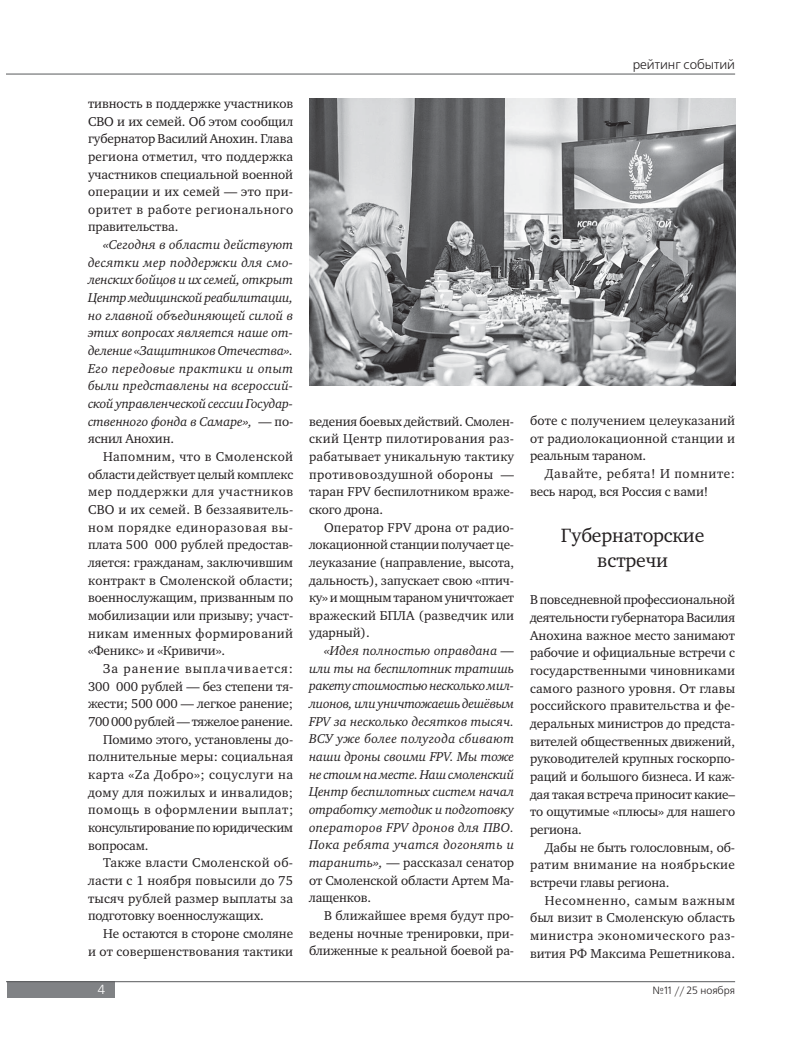
<style>
.page{position:relative;width:798px;height:1063px;background:#fff}
.page>*{position:absolute;margin:0;border:0;box-sizing:border-box;transform-origin:0 0}
.t1{font:19.75px/25px "Charter ITC";letter-spacing:-.01em;color:#231f20;text-align:center}
.t2{font:13.12px/17.6px "Charter ITC";letter-spacing:.005em;color:#231f20;text-align:justify}
.t3{font:italic 13.12px/17.6px "Charter ITC";letter-spacing:.01em;color:#231f20;text-align:justify}
.t4{font:13.12px/17.6px "Charter ITC";letter-spacing:.025em;color:#231f20}
.t5{font:13.12px "Charter ITC";letter-spacing:-.025em;color:#231f20}
.t6{font:13.12px "Charter ITC";letter-spacing:.04em;color:#231f20}
.t7{font:13.12px "Charter ITC";letter-spacing:.045em;color:#231f20}
.t8{font:13.12px "Charter ITC";letter-spacing:.03em;color:#231f20}
.t9{font:13.12px "Charter ITC";letter-spacing:.075em;color:#231f20}
.t10{font:13.12px "Free Set C";color:#231f20}
.t11{font:13.12px "Free Set C";color:#fff}
.t12{font:10.5px "Free Set C";color:#231f20}
.s1{font-style:normal}
</style>
<div class="page">
<div style="left:7px;top:982px;width:108px;height:16px;background:#808285"></div>
<hr style="left:7px;top:981px;width:727px;height:1px;background:#58595b">
<hr style="left:7px;top:74px;width:727px;height:1px;background:#58595b">
<img style="left:309px;top:99px;width:425px;height:286px">
<p class="t2" style="left:88px;top:95px;width:206px">тивность в поддержке участников СВО и их семей. Об этом сообщил губернатор Василий Анохин. Глава региона отметил, что поддержка участников специальной военной операции и их семей — это при&shy;оритет в работе регионального правительства.</p>
<p class="t3" style="left:88px;top:237px;width:206px;text-indent:15px">«Сегодня в области действуют десятки мер поддержки для смо&shy;ленских бойцов и их семей, открыт Центр медицинской реабилитации, но главной объединяющей силой в этих вопросах является наше от&shy;деление «Защитников Отечества».<br>Его передовые практики и опыт были представлены на всероссий&shy;ской управленческой сессии Государ&shy;ственного фонда в Самаре», <span class="s1">— по&shy;яснил Анохин.</span></p>
<p class="t2" style="left:88px;top:449px;width:206px;text-indent:15px">Напомним, что в Смоленской области действует целый комплекс мер поддержки для участников СВО и их семей. В беззаявитель&shy;ном порядке единоразовая вы&shy;плата 500 000 рублей предостав&shy;ляется: гражданам, заключившим контракт в Смоленской области; военнослужащим, призванным по мобилизации или призыву; участ&shy;никам именных формирований «Феникс» и «Кривичи».</p>
<p class="t9" style="left:103px;top:663px;width:191px">За ранение выплачивается:</p>
<p class="t2" style="left:88px;top:678px;width:206px">300 000 рублей — без степени тя-</p>
<p class="t2" style="left:88px;top:696px;width:206px">жести; 500 000 — легкое ранение;</p>
<p class="t5" style="left:88px;top:716px;width:206px">700 000 рублей — тяжелое ранение.</p>
<p class="t2" style="left:103px;top:731px;width:191px">Помимо этого, установлены до-</p>
<p class="t2" style="left:88px;top:749px;width:206px">полнительные меры: социальная</p>
<p class="t6" style="left:88px;top:769px;width:206px">карта «Zа Добро»; соцуслуги на</p>
<p class="t4" style="left:88px;top:784px;width:206px">дому для пожилых и инвалидов;</p>
<p class="t7" style="left:88px;top:804px;width:206px">помощь в оформлении выплат;</p>
<p class="t5" style="left:88px;top:822px;width:206px">консультирование по юридическим</p>
<p class="t2" style="left:88px;top:837px;width:62px">вопросам.</p>
<p class="t8" style="left:103px;top:857px;width:191px">Также власти Смоленской об-</p>
<p class="t2" style="left:88px;top:873px;width:206px">ласти с 1 ноября повысили до 75</p>
<p class="t2" style="left:88px;top:890px;width:206px">тысяч рублей размер выплаты за</p>
<p class="t2" style="left:88px;top:908px;width:177px">подготовку военнослужащих.</p>
<p class="t2" style="left:103px;top:926px;width:191px">Не остаются в стороне смоляне</p>
<p class="t2" style="left:88px;top:943px;width:206px">и от совершенствования тактики</p>
<p class="t2" style="left:309px;top:413px;width:206px">ведения боевых действий. Смолен&shy;ский Центр пилотирования раз&shy;рабатывает уникальную тактику противовоздушной обороны — таран FPV беспилотником враже&shy;ского дрона.</p>
<p class="t2" style="left:309px;top:519px;width:206px;text-indent:15px">Оператор FPV дрона от радио&shy;локационной станции получает це&shy;леуказание (направление, высота, дальность), запускает свою «птич&shy;ку» и мощным тараном уничтожает вражеский БПЛА (разведчик или ударный).</p>
<p class="t3" style="left:309px;top:643px;width:206px;text-indent:15px">«Идея полностью оправдана — или ты на беспилотник тратишь ракету стоимостью несколько мил&shy;лионов, или уничтожаешь дешёвым FPV за несколько десятков тысяч.<br>ВСУ уже более полугода сбивают наши дроны своими FPV. Мы тоже не стоим на месте. Наш смоленский Центр беспилотных систем начал отработку методик и подготовку операторов FPV дронов для ПВО.<br>Пока ребята учатся догонять и таранить», <span class="s1">— рассказал сенатор от Смоленской области Артем Ма&shy;лащенков.</span></p>
<p class="t2" style="left:309px;top:908px;width:206px;text-indent:15px">В ближайшее время будут про&shy;ведены ночные тренировки, при&shy;ближенные к реальной боевой ра-</p>
<p class="t10" style="left:632px;top:59px;width:104px">рейтинг событий</p>
<p class="t2" style="left:530px;top:412px;width:206px">боте с получением целеуказаний от радиолокационной станции и реальным тараном.</p>
<p class="t4" style="left:530px;top:465px;width:206px;text-indent:15px">Давайте, ребята! И помните: весь народ, вся Россия с вами!</p>
<h1 class="t1" style="left:560px;top:524px;width:145px">Губернаторские встречи</h1>
<p class="t2" style="left:530px;top:592px;width:206px">В повседневной профессиональной деятельности губернатора Василия Анохина важное место занимают рабочие и официальные встречи с государственными чиновниками самого разного уровня. От главы российского правительства и фе&shy;деральных министров до предста&shy;вителей общественных движений, руководителей крупных госкорпо&shy;раций и большого бизнеса. И каж&shy;дая такая встреча приносит какие– то ощутимые «плюсы» для нашего региона.</p>
<p class="t2" style="left:530px;top:839px;width:206px;text-indent:15px">Дабы не быть голословным, об&shy;ратим внимание на ноябрьские встречи главы региона.</p>
<p class="t2" style="left:530px;top:892px;width:206px;text-indent:15px">Несомненно, самым важным был визит в Смоленскую область министра экономического раз&shy;вития РФ Максима Решетникова.</p>
<p class="t11" style="left:97px;top:984px;width:9px">4</p>
<p class="t12" style="left:652px;top:986px;width:84px">№11 // 25 ноября</p>
</div>
